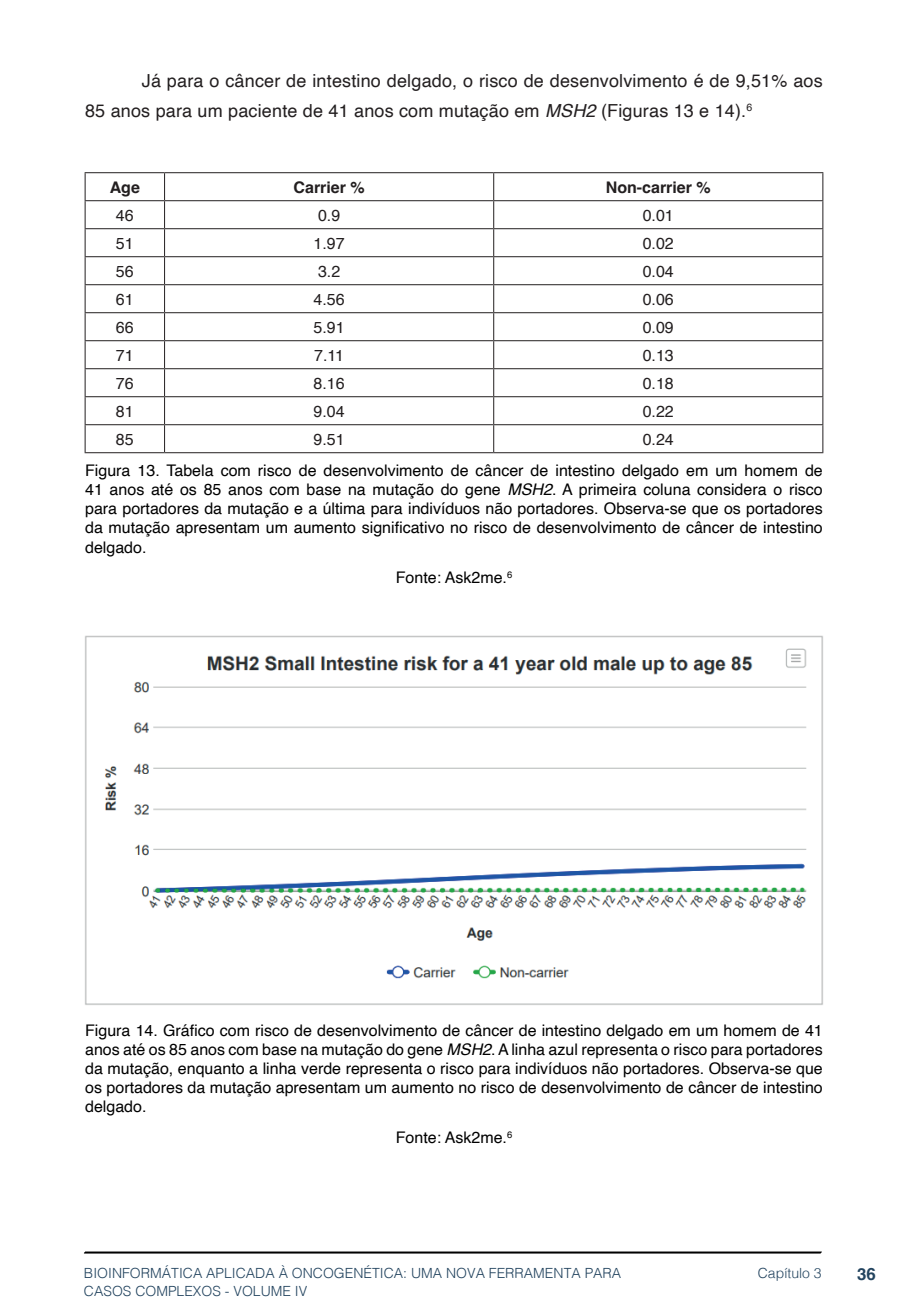
<style>
.page{position:relative;width:908px;height:1304px;background:#fff}
.page>*{position:absolute;margin:0;border:0;box-sizing:border-box;transform-origin:0 0}
.txt{font:18px/30px "Helvetica";letter-spacing:.01em;color:#231f20}
.t1{font:700 16.8px "Helvetica";color:#23445f}
.imagens_graf_tab{font:16px/19.2px "Helvetica";color:#000;text-align:justify}
.tab_txt_centro{font:16px "Helvetica";color:#231f20}
.tab_txt_centro-2{font:700 16px "Helvetica";color:#231f20}
.t2{font:300 14px/18px "Helvetica";color:#23445f}
.s1{font-style:italic}
</style>
<div class="page">
<svg style="left:84px;top:1251px;width:737px;height:3px"></svg>
<hr style="left:85px;top:172px;width:79px;height:1px;background:#231f20">
<hr style="left:164px;top:172px;width:329px;height:1px;background:#231f20">
<hr style="left:493px;top:172px;width:330px;height:1px;background:#231f20">
<svg style="left:85px;top:173px;width:738px;height:279px"></svg>
<hr style="left:85px;top:452px;width:79px;height:1px;background:#231f20">
<hr style="left:164px;top:452px;width:329px;height:1px;background:#231f20">
<hr style="left:493px;top:452px;width:330px;height:1px;background:#231f20">
<img style="left:85px;top:635px;width:738px;height:370px">
<p class="txt" style="left:85px;top:66px;width:738px;text-indent:57px">Já para o câncer de intestino delgado, o risco de desenvolvimento é de 9,51% aos<br>85 anos para um paciente de 41 anos com mutação em <span class="s1">MSH2</span> (Figuras 13 e 14).<sup>6</sup></p>
<p class="tab_txt_centro-2" style="left:110px;top:177px;width:32px">Age</p>
<p class="tab_txt_centro-2" style="left:293px;top:177px;width:73px">Carrier %</p>
<p class="tab_txt_centro-2" style="left:605px;top:177px;width:106px">Non-carrier %</p>
<p class="tab_txt_centro" style="left:116px;top:203px;width:19px">46</p>
<p class="tab_txt_centro" style="left:318px;top:203px;width:24px">0.9</p>
<p class="tab_txt_centro" style="left:642px;top:203px;width:33px">0.01</p>
<p class="tab_txt_centro" style="left:116px;top:231px;width:19px">51</p>
<p class="tab_txt_centro" style="left:313px;top:231px;width:33px">1.97</p>
<p class="tab_txt_centro" style="left:642px;top:231px;width:33px">0.02</p>
<p class="tab_txt_centro" style="left:116px;top:259px;width:19px">56</p>
<p class="tab_txt_centro" style="left:318px;top:259px;width:24px">3.2</p>
<p class="tab_txt_centro" style="left:642px;top:259px;width:33px">0.04</p>
<p class="tab_txt_centro" style="left:116px;top:287px;width:19px">61</p>
<p class="tab_txt_centro" style="left:313px;top:287px;width:33px">4.56</p>
<p class="tab_txt_centro" style="left:642px;top:287px;width:33px">0.06</p>
<p class="tab_txt_centro" style="left:116px;top:315px;width:19px">66</p>
<p class="tab_txt_centro" style="left:313px;top:315px;width:33px">5.91</p>
<p class="tab_txt_centro" style="left:642px;top:315px;width:33px">0.09</p>
<p class="tab_txt_centro" style="left:116px;top:343px;width:19px">71</p>
<p class="tab_txt_centro" style="left:314px;top:343px;width:31px">7.11</p>
<p class="tab_txt_centro" style="left:642px;top:343px;width:33px">0.13</p>
<p class="tab_txt_centro" style="left:116px;top:371px;width:19px">76</p>
<p class="tab_txt_centro" style="left:313px;top:371px;width:33px">8.16</p>
<p class="tab_txt_centro" style="left:642px;top:371px;width:33px">0.18</p>
<p class="tab_txt_centro" style="left:116px;top:399px;width:19px">81</p>
<p class="tab_txt_centro" style="left:313px;top:399px;width:33px">9.04</p>
<p class="tab_txt_centro" style="left:642px;top:399px;width:33px">0.22</p>
<p class="tab_txt_centro" style="left:116px;top:427px;width:19px">85</p>
<p class="tab_txt_centro" style="left:313px;top:427px;width:33px">9.51</p>
<p class="tab_txt_centro" style="left:642px;top:427px;width:33px">0.24</p>
<p class="imagens_graf_tab" style="left:85px;top:461px;width:738px">Figura 13. Tabela com risco de desenvolvimento de câncer de intestino delgado em um homem de 41 anos até os 85 anos com base na mutação do gene <span class="s1">MSH2</span>. A primeira coluna considera o risco para portadores da mutação e a última para indivíduos não portadores. Observa-se que os portadores da mutação apresentam um aumento significativo no risco de desenvolvimento de câncer de intestino delgado.</p>
<p class="imagens_graf_tab" style="left:395px;top:568px;width:118px">Fonte: Ask2me.<sup>6</sup></p>
<p class="imagens_graf_tab" style="left:85px;top:1021px;width:739px">Figura 14. Gráfico com risco de desenvolvimento de câncer de intestino delgado em um homem de 41 anos até os 85 anos com base na mutação do gene <span class="s1">MSH2</span>. A linha azul representa o risco para portadores da mutação, enquanto a linha verde representa o risco para indivíduos não portadores. Observa-se que os portadores da mutação apresentam um aumento no risco de desenvolvimento de câncer de intestino delgado.</p>
<p class="imagens_graf_tab" style="left:395px;top:1128px;width:118px">Fonte: Ask2me.<sup>6</sup></p>
<p class="t2" style="left:84px;top:1263px;width:538px">BIOINFORMÁTICA APLICADA À ONCOGENÉTICA: UMA NOVA FERRAMENTA PARA<br>CASOS COMPLEXOS - VOLUME IV</p>
<p class="t2" style="left:757px;top:1263px;width:65px">Capítulo 3</p>
<p class="t1" style="left:856px;top:1264px;width:20px">36</p>
</div>
